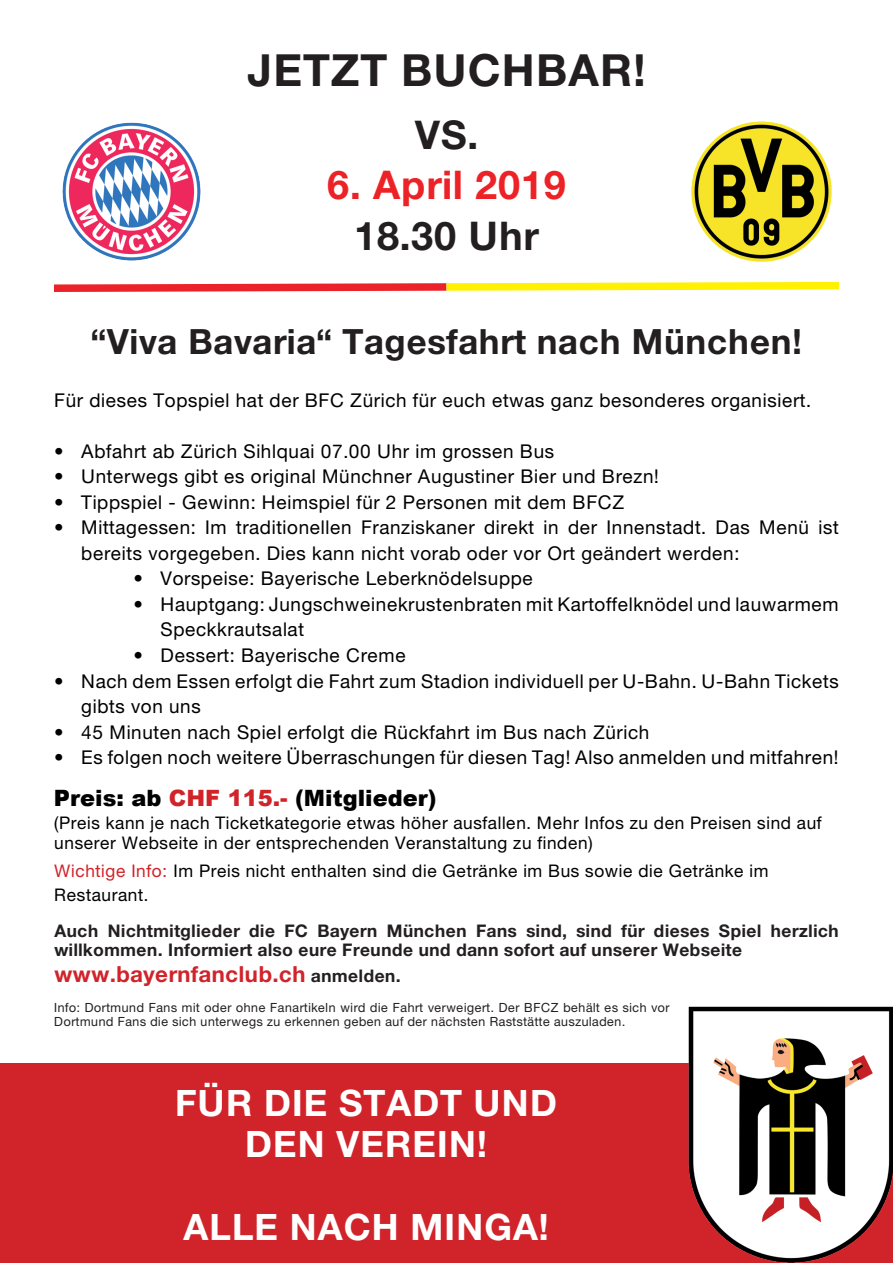
<style>
.page{position:relative;width:893px;height:1263px;background:#fff}
.page>*{position:absolute;margin:0;border:0;box-sizing:border-box;transform-origin:0 0}
.t1{font:700 42px "BMW Helvetica";color:#231f20}
.t2{font:700 37.5px "BMW Helvetica";color:#231f20}
.t3{font:700 37.5px "BMW Helvetica";color:#ed2227}
.t4{font:700 34.5px/41.4px "BMW Helvetica";color:#fff;text-align:center}
.t5{font:700 33px "BMW Helvetica";color:#231f20}
.t6{font:900 22.5px "Arial";color:#000}
.t7{font:700 21px "BMW Helvetica";color:#d1232a}
.t8{font:18px/25.5px "BMW Helvetica";color:#000001}
.t9{font:16.5px/19.8px "BMW Helvetica";color:#000}
.t10{font:700 16.5px/19.8px "BMW Helvetica";color:#231f20}
.t11{font:12px/14.4px "BMW Helvetica";color:#231f20}
.s1{color:#d1232a}
.s2{font-size:16.5px;color:#231f20}
</style>
<div class="page">
<img style="left:62px;top:122px;width:139px;height:139px">
<img style="left:691px;top:121px;width:141px;height:141px">
<svg style="left:54px;top:281px;width:785px;height:11px"></svg>
<div style="left:0;top:1063px;width:893px;height:200px;background:#d1232a"></div>
<img style="left:689px;top:1006px;width:204px;height:256px">
<h1 class="t1" style="left:247px;top:42px;width:400px">JETZT BUCHBAR!</h1>
<h2 class="t2" style="left:414px;top:110px;width:66px">VS.</h2>
<h2 class="t3" style="left:327px;top:161px;width:241px">6. April 2019</h2>
<h2 class="t2" style="left:354px;top:211px;width:187px">18.30 Uhr</h2>
<h3 class="t5" style="left:91px;top:320px;width:713px">“Viva Bavaria“ Tagesfahrt nach München!</h3>
<p class="t8" style="left:54px;top:387px;width:759px">Für dieses Topspiel hat der BFC Zürich für euch etwas ganz besonderes organisiert.</p>
<p class="t8" style="left:54px;top:438px;width:502px">• Abfahrt ab Zürich Sihlquai 07.00 Uhr im grossen Bus</p>
<p class="t8" style="left:54px;top:464px;width:607px">• Unterwegs gibt es original Münchner Augustiner Bier und Brezn!</p>
<p class="t8" style="left:54px;top:489px;width:572px">• Tippspiel - Gewinn: Heimspiel für 2 Personen mit dem BFCZ</p>
<p class="t8" style="left:81px;top:515px;width:759px;text-indent:-27px">• Mittagessen: Im traditionellen Franziskaner direkt in der Innenstadt. Das Menü ist bereits vorgegeben. Dies kann nicht vorab oder vor Ort geändert werden:</p>
<p class="t8" style="left:133px;top:566px;width:401px">• Vorspeise: Bayerische Leberknödelsuppe</p>
<p class="t8" style="left:160px;top:591px;width:680px;text-indent:-27px">• Hauptgang: Jungschweinekrustenbraten mit Kartoffelknödel und lauwarmem<br>Speckkrautsalat</p>
<p class="t8" style="left:133px;top:642px;width:274px">• Dessert: Bayerische Creme</p>
<p class="t8" style="left:81px;top:668px;width:759px;text-indent:-27px">• Nach dem Essen erfolgt die Fahrt zum Stadion individuell per U-Bahn. U-Bahn Tickets gibts von uns</p>
<p class="t8" style="left:54px;top:719px;width:597px">• 45 Minuten nach Spiel erfolgt die Rückfahrt im Bus nach Zürich</p>
<p class="t8" style="left:54px;top:744px;width:786px">• Es folgen noch weitere Überraschungen für diesen Tag! Also anmelden und mitfahren!</p>
<p class="t6" style="left:54px;top:782px;width:384px">Preis: ab <span class="s1">CHF 115.-</span> (Mitglieder)</p>
<p class="t9" style="left:54px;top:812px;width:769px">(Preis kann je nach Ticketkategorie etwas höher ausfallen. Mehr Infos zu den Preisen sind auf unserer Webseite in der entsprechenden Veranstaltung zu finden)</p>
<p class="t9" style="left:54px;top:859px;width:716px;line-height:24px"><span class="s1">Wichtige Info:</span> Im Preis nicht enthalten sind die Getränke im Bus sowie die Getränke im<br>Restaurant.</p>
<p class="t10" style="left:54px;top:920px;width:786px">Auch Nichtmitglieder die FC Bayern München Fans sind, sind für dieses Spiel herzlich willkommen. Informiert also eure Freunde und dann sofort auf unserer Webseite</p>
<p class="t7" style="left:54px;top:960px;width:348px">www.bayernfanclub.ch <span class="s2">anmelden.</span></p>
<p class="t11" style="left:54px;top:1000px;width:617px">Info: Dortmund Fans mit oder ohne Fanartikeln wird die Fahrt verweigert. Der BFCZ behält es sich vor<br>Dortmund Fans die sich unterwegs zu erkennen geben auf der nächsten Raststätte auszuladen.</p>
<h3 class="t4" style="left:174px;top:1081px;width:384px">FÜR DIE STADT UND<br>DEN VEREIN!</h3>
<h3 class="t4" style="left:183px;top:1206px;width:368px">ALLE NACH MINGA!</h3>
</div>
